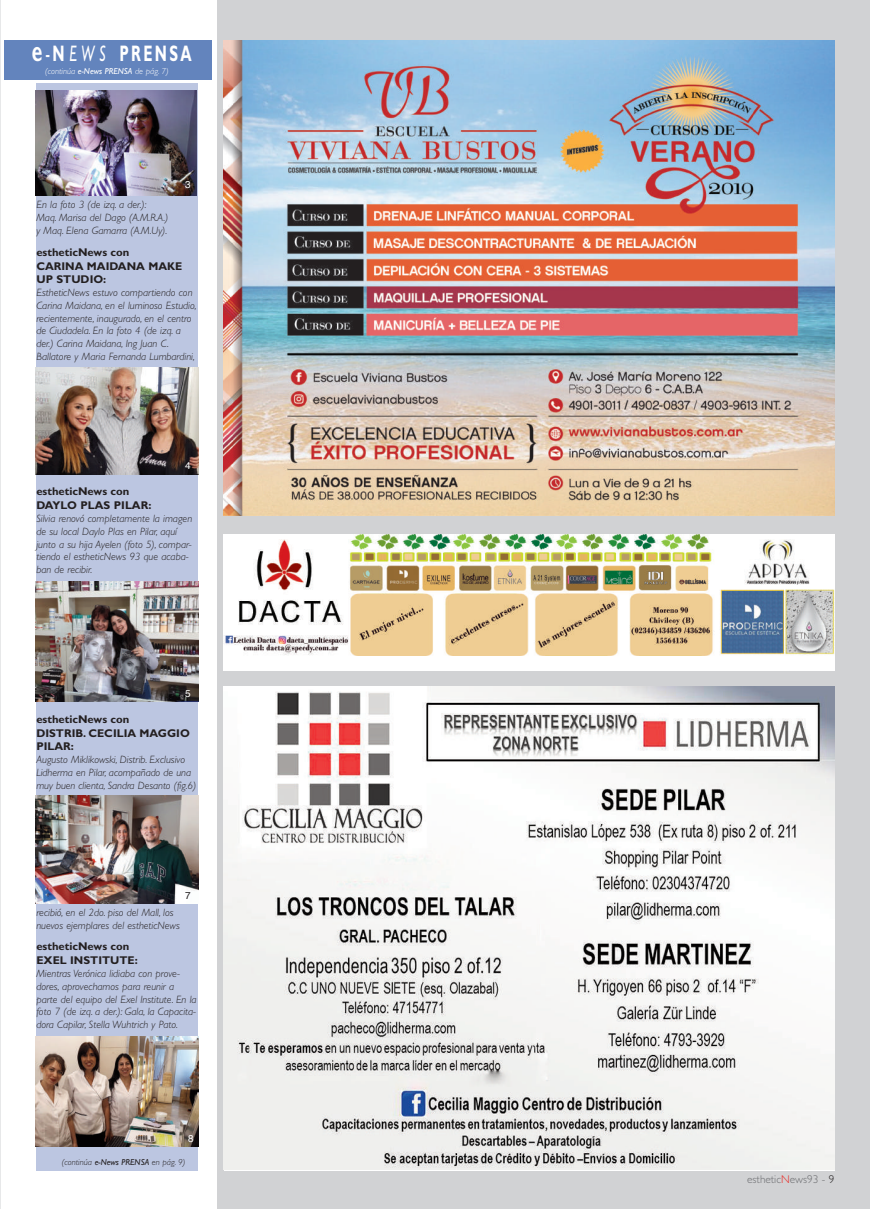
<style>
.page{position:relative;width:870px;height:1209px;background:#fff}
.page>*{position:absolute;margin:0;border:0;box-sizing:border-box;transform-origin:0 0}
.t1{font:700 22.5px "Gill Sans";letter-spacing:.165em;color:#fff;scale:.64 1}
.t2{font:700 11.25px/13.5px "Gill Sans";color:#231f20}
.t3{font:300 11.25px "Gill Sans";color:#6c6d70}
.t4{font:italic 300 10.62px/12.8px "Gill Sans";color:#231f20}
.t5{font:10px "Helvetica";color:#fff}
.t6{font:10px "Helvetica";color:#231f20}
.t7{font:italic 300 8.75px "Gill Sans";color:#fff}
.t8{font:italic 300 8.75px "Gill Sans";color:#231f20}
.s1{font-size:30px}
.s2{font-weight:400}
.s3{font-weight:400;font-style:italic}
.s4{color:#ea2924}
.s5{color:#231f20}
</style>
<div class="page">
<div style="left:115px;top:0;width:754px;height:1208px;background:#d1d2d4"></div>
<div style="left:2px;top:0;width:215px;height:1208px;background:#fff"></div>
<hr style="left:0;top:0;width:1px;height:1208px;background:#e7e8e9">
<img style="left:224px;top:686px;width:610px;height:483px">
<img style="left:224px;top:40px;width:610px;height:475px">
<div style="left:36px;top:83px;width:162px;height:1087px;background:#bcc6e1"></div>
<div style="left:5px;top:40px;width:207px;height:40px;background:#6384bd"></div>
<img style="left:36px;top:367px;width:162px;height:107px">
<img style="left:36px;top:581px;width:162px;height:120px">
<img style="left:36px;top:795px;width:162px;height:108px">
<img style="left:36px;top:1036px;width:162px;height:110px">
<img style="left:36px;top:90px;width:161px;height:106px">
<div style="left:223px;top:534px;width:611px;height:136px;background:#fff"></div>
<img style="left:224px;top:534px;width:610px;height:121px">
<h1 class="t1" style="left:32px;top:44px;width:251px"><span class="s1">e</span><span class="s2">-</span>N <span class="s3">E W S</span> PRENSA</h1>
<p class="t7" style="left:45px;top:67px;width:125px">(continúa <span class="s2">e-News PRENSA</span> de pág. 7)</p>
<p class="t5" style="left:185px;top:180px;width:7px">3</p>
<p class="t4" style="left:36px;top:199px;width:133px">En la foto 3 (de izq. a der.):<br>Maq. Marisa del Dago (A.M.R.A.) y Maq. Elena Gamarra (A.M.Uy).</p>
<p class="t2" style="left:36px;top:246px;width:147px">estheticNews con<br>CARINA MAIDANA MAKE<br>UP STUDIO:</p>
<p class="t4" style="left:36px;top:287px;width:161px">EstheticNews estuvo compartiendo con Carina Maidana, en el luminoso Estudio, recientemente, inaugurado, en el centro de Ciudadela. En la foto 4 (de izq. a der.) Carina Maidana, Ing Juan C.<br>Ballatore y Maria Fernanda Lumbardini,</p>
<p class="t5" style="left:185px;top:461px;width:7px">4</p>
<p class="t2" style="left:36px;top:486px;width:116px">estheticNews con<br>DAYLO PLAS PILAR:</p>
<p class="t4" style="left:36px;top:513px;width:157px">Silvia renovó completamente la imagen de su local Daylo Plas en Pilar, aquí junto a su hija Ayelen (foto 5), compar&shy;tiendo el estheticNews 93 que acaba&shy;ban de recibir.</p>
<p class="t5" style="left:185px;top:689px;width:7px">5</p>
<p class="t2" style="left:36px;top:713px;width:155px">estheticNews con<br>DISTRIB. CECILIA MAGGIO<br>PILAR:</p>
<p class="t4" style="left:36px;top:754px;width:161px">Augusto Miklikowski, Distrib. Exclusivo<br>Lidherma en Pilar, acompañado de una muy buen clienta, Sandra Desanto (fig.6)</p>
<p class="t6" style="left:185px;top:890px;width:7px">7</p>
<p class="t4" style="left:36px;top:907px;width:145px">recibió, en el 2do. piso del Mall, los nuevos ejemplares del estheticNews</p>
<p class="t2" style="left:36px;top:940px;width:103px">estheticNews con<br>EXEL INSTITUTE:</p>
<p class="t4" style="left:36px;top:967px;width:162px">Mientras Verónica lidiaba con prove&shy;dores, aprovechamos para reunir a parte del equipo del Exel Institute. En la foto 7 (de izq. a der.): Gala, la Capacita&shy;dora Capilar, Stella Wuhtrich y Pato.</p>
<p class="t5" style="left:188px;top:1134px;width:7px">8</p>
<p class="t8" style="left:62px;top:1158px;width:125px">(continúa <span class="s2">e-News PRENSA</span> en pág. 9)</p>
<p class="t3" style="left:747px;top:1174px;width:89px">esthetic<span class="s4">N</span>ews93 - <span class="s5">9</span></p>
</div>
